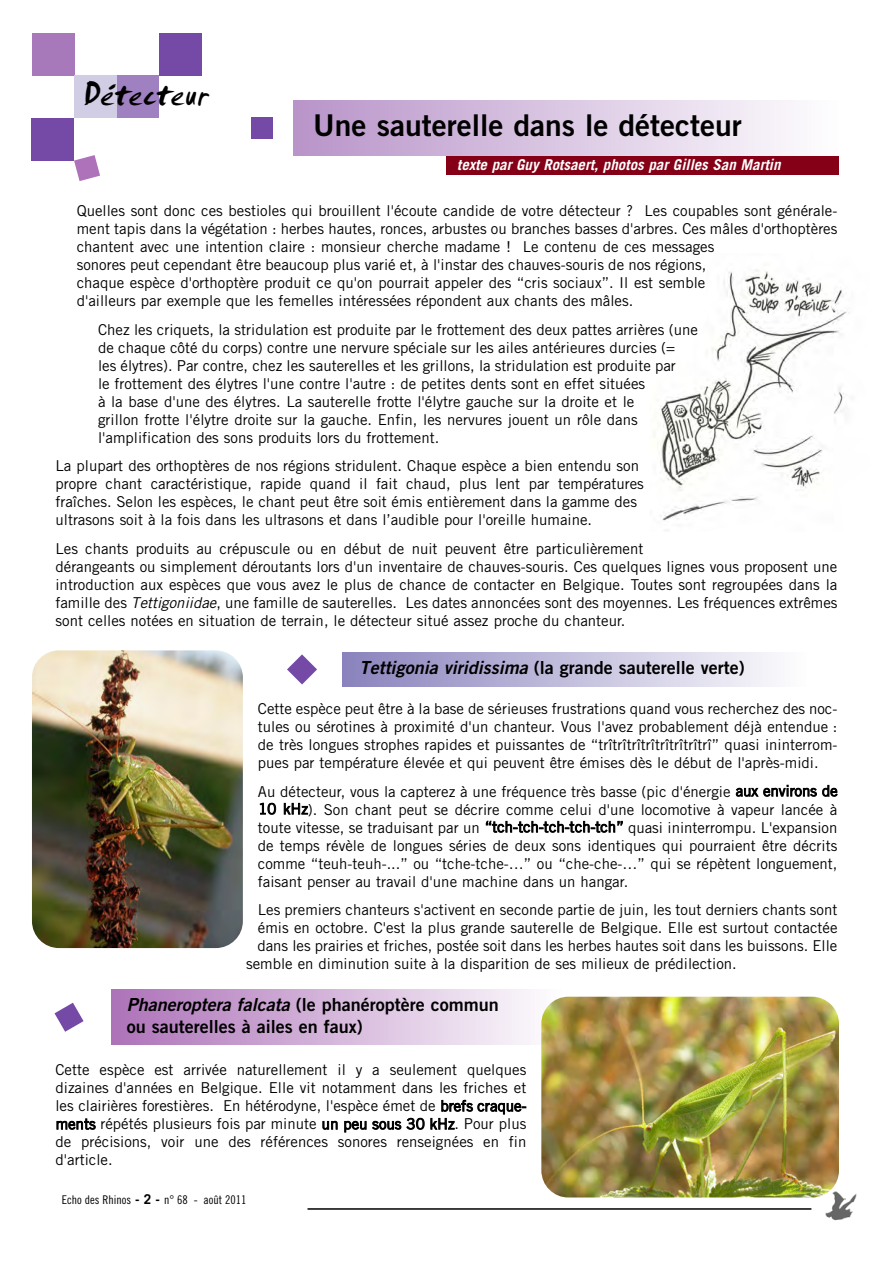
<style>
.page{position:relative;width:893px;height:1263px;background:#fff}
.page>*{position:absolute;margin:0;border:0;box-sizing:border-box;transform-origin:0 0}
.t1{font:36px "Smudger Plain";color:#000}
.t2{font:30px "Trade Gothic Bold Two";color:#000}
.t3{font:18px/21.6px "Trade Gothic Bold Two";color:#000}
.t4{font:15px/18px "Trade Gothic";color:#000}
.t5{font:italic 700 15px "Trade Gothic";color:#fff}
.t6{font:12px "Trade Gothic Cond Eighteen";color:#000}
.s1{font-style:italic}
.s2{font-family:"Trade Gothic";font-weight:700;font-size:13.5px}
</style>
<div class="page">
<hr style="left:307px;top:1208px;width:504px;height:2px;background:#000">
<img style="left:824px;top:1191px;width:32px;height:30px">
<img style="left:654px;top:269px;width:195px;height:262px">
<div style="left:293px;top:101px;width:546px;height:55px;background:linear-gradient(to right,#b894c9,#fefefe)"></div>
<div style="left:117px;top:76px;width:42px;height:42px;background:#9f80c1"></div>
<svg style="left:74px;top:155px;width:26px;height:26px"></svg>
<div style="left:159px;top:33px;width:43px;height:43px;background:#754aa6"></div>
<div style="left:32px;top:33px;width:43px;height:43px;background:#a779bb"></div>
<div style="left:32px;top:118px;width:42px;height:43px;background:#754aa6"></div>
<div style="left:74px;top:76px;width:43px;height:42px;background:#d0cde4"></div>
<div style="left:251px;top:118px;width:21px;height:21px;background:#754aa6"></div>
<div style="left:446px;top:156px;width:393px;height:19px;background:#850016"></div>
<img style="left:32px;top:650px;width:211px;height:298px;border-radius:27px">
<div style="left:343px;top:652px;width:463px;height:34px;background:linear-gradient(to right,#8983bd,#fefefe)"></div>
<svg style="left:287px;top:654px;width:30px;height:30px"></svg>
<div style="left:112px;top:989px;width:449px;height:56px;background:linear-gradient(to right,#ad73b9,#fefdfe)"></div>
<svg style="left:55px;top:1003px;width:29px;height:29px"></svg>
<img style="left:541px;top:997px;width:298px;height:200px;border-radius:27px">
<h1 class="t1" style="left:83px;top:73px;width:127px">Détecteur</h1>
<h2 class="t2" style="left:313px;top:107px;width:430px">Une sauterelle dans le détecteur</h2>
<p class="t5" style="left:457px;top:155px;width:325px">texte par Guy Rotsaert, photos par Gilles San Martin</p>
<p class="t4" style="left:77px;top:201px;width:762px">Quelles sont donc ces bestioles qui brouillent l'écoute candide de votre détecteur ? Les coupables sont générale&shy;ment tapis dans la végétation : herbes hautes, ronces, arbustes ou branches basses d'arbres. Ces mâles d'orthoptères chantent avec une intention claire : monsieur cherche madame ! Le contenu de ces messages<br>sonores peut cependant être beaucoup plus varié et, à l'instar des chauves-souris de nos régions,<br>chaque espèce d'orthoptère produit ce qu'on pourrait appeler des “cris sociaux”. Il est semble<br>d'ailleurs par exemple que les femelles intéressées répondent aux chants des mâles.</p>
<p class="t4" style="left:98px;top:320px;width:601px">Chez les criquets, la stridulation est produite par le frottement des deux pattes arrières (une de chaque côté du corps) contre une nervure spéciale sur les ailes antérieures durcies (=<br>les élytres). Par contre, chez les sauterelles et les grillons, la stridulation est produite par<br>le frottement des élytres l'une contre l'autre : de petites dents sont en effet situées<br>à la base d'une des élytres. La sauterelle frotte l'élytre gauche sur la droite et le<br>grillon frotte l'élytre droite sur la gauche. Enfin, les nervures jouent un rôle dans l'amplification des sons produits lors du frottement.</p>
<p class="t4" style="left:55px;top:457px;width:590px">La plupart des orthoptères de nos régions stridulent. Chaque espèce a bien entendu son propre chant caractéristique, rapide quand il fait chaud, plus lent par températures fraîches. Selon les espèces, le chant peut être soit émis entièrement dans la gamme des ultrasons soit à la fois dans les ultrasons et dans l’audible pour l'oreille humaine.</p>
<p class="t4" style="left:55px;top:539px;width:783px">Les chants produits au crépuscule ou en début de nuit peuvent être particulièrement<br>dérangeants ou simplement déroutants lors d'un inventaire de chauves-souris. Ces quelques lignes vous proposent une introduction aux espèces que vous avez le plus de chance de contacter en Belgique. Toutes sont regroupées dans la famille des <span class="s1">Tettigoniidae</span>, une famille de sauterelles. Les dates annoncées sont des moyennes. Les fréquences extrêmes sont celles notées en situation de terrain, le détecteur situé assez proche du chanteur.</p>
<p class="t3" style="left:360px;top:657px;width:387px"><span class="s1">Tettigonia viridissima</span>(la grande sauterelle verte)</p>
<p class="t4" style="left:258px;top:699px;width:581px;text-align:justify">Cette espèce peut être à la base de sérieuses frustrations quand vous recherchez des noc&shy;tules ou sérotines à proximité d'un chanteur. Vous l'avez probablement déjà entendue : de très longues strophes rapides et puissantes de “trîtrîtrîtrîtrîtrîtrîtrî” quasi ininterrom&shy;pues par température élevée et qui peuvent être émises dès le début de l'après-midi.</p>
<p class="t4" style="left:258px;top:782px;width:581px;text-align:justify">Au détecteur, vous la capterez à une fréquence très basse (pic d'énergie aux environs de 10 kHz). Son chant peut se décrire comme celui d'une locomotive à vapeur lancée à toute vitesse, se traduisant par un “tch-tch-tch-tch-tch” quasi ininterrompu. L'expansion de temps révèle de longues séries de deux sons identiques qui pourraient être décrits comme “teuh-teuh-...” ou “tche-tche-…” ou “che-che-…” qui se répètent longuement, faisant penser au travail d'une machine dans un hangar.</p>
<p class="t4" style="left:258px;top:901px;width:581px">Les premiers chanteurs s'activent en seconde partie de juin, les tout derniers chants sont</p>
<p class="t4" style="left:258px;top:919px;width:581px">émis en octobre. C'est la plus grande sauterelle de Belgique. Elle est surtout contactée</p>
<p class="t4" style="left:257px;top:937px;width:581px">dans les prairies et friches, postée soit dans les herbes hautes soit dans les buissons. Elle</p>
<p class="t4" style="left:246px;top:955px;width:492px">semble en diminution suite à la disparition de ses milieux de prédilection.</p>
<p class="t3" style="left:127px;top:994px;width:374px"><span class="s1">Phaneroptera falcata</span>(le phanéroptère commun ou sauterelles à ailes en faux)</p>
<p class="t4" style="left:55px;top:1061px;width:472px;text-align:justify">Cette espèce est arrivée naturellement il y a seulement quelques dizaines d'années en Belgique. Elle vit notamment dans les friches et les clairières forestières. En hétérodyne, l'espèce émet de brefs craque&shy;ments répétés plusieurs fois par minute un peu sous 30 kHz. Pour plus de précisions, voir une des références sonores renseignées en fin d'article.</p>
<p class="t6" style="left:62px;top:1192px;width:186px">Echo des Rhinos <span class="s2">- 2 -</span> n° 68 - août 2011</p>
</div>
